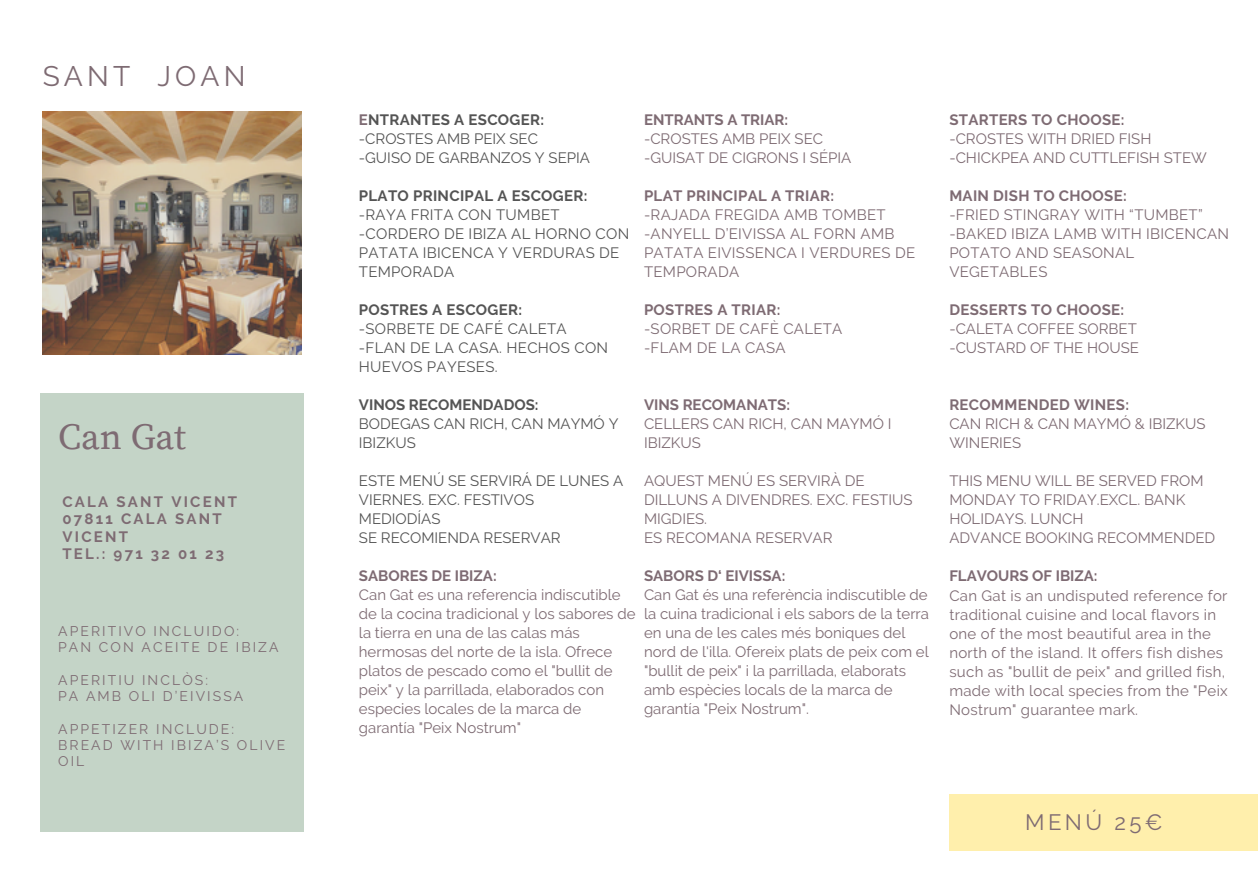
<style>
.page{position:relative;width:1258px;height:894px;background:#fff}
.page>*{position:absolute;margin:0;border:0;box-sizing:border-box;transform-origin:0 0}
.t1{font:36.6px "Source Serif Pro";color:#7e6b73}
.t2{font:28.2px "Raleway";letter-spacing:.15em;color:#7e6b73}
.t3{font:22.2px "Raleway";letter-spacing:.15em;color:#7e6b73}
.t4{font:15px/18.9px "Raleway";color:#7e6b73}
.t5{font:15px/18.9px "Raleway";letter-spacing:.02em;color:#7e6b73}
.t6{font:15px/18.9px "Raleway";color:#545454}
.t7{font:15px/18.9px "Raleway";letter-spacing:.02em;color:#545454}
.t8{font:700 15px "Raleway";letter-spacing:.02em;color:#7e6b73}
.t9{font:700 15px "Raleway";color:#7e6b73}
.t10{font:700 15px/17.4px "Raleway";letter-spacing:.15em;color:#7e6b73}
.t11{font:700 15px "Raleway";letter-spacing:.02em;color:#545454}
.t12{font:700 15px "Raleway";color:#545454}
.t13{font:13.8px/16.2px "Raleway";letter-spacing:.15em;color:#7e6b73}
.s1{font-weight:700;color:#7e6b73}
.s2{font-weight:700}
</style>
<div class="page">
<img style="left:43px;top:112px;width:258px;height:243px">
<div style="left:40px;top:393px;width:264px;height:438px;background:#c4d4c7"></div>
<div style="left:949px;top:793px;width:309px;height:57px;background:#ffefac"></div>
<h2 class="t2" style="left:43px;top:60px;width:204px">SANT JOAN</h2>
<h1 class="t1" style="left:58px;top:415px;width:129px">Can Gat</h1>
<p class="t10" style="left:62px;top:492px;width:176px">CALA SANT VICENT<br>07811 CALA SANT<br>VICENT<br>TEL.: 971 32 01 23</p>
<p class="t13" style="left:58px;top:623px;width:222px">APERITIVO INCLUIDO:<br>PAN CON ACEITE DE IBIZA</p>
<p class="t13" style="left:58px;top:671px;width:187px">APERITIU INCLÒS:<br>PA AMB OLI D’EIVISSA</p>
<p class="t13" style="left:58px;top:720px;width:229px">APPETIZER INCLUDE:<br>BREAD WITH IBIZA’S OLIVE<br>OIL</p>
<p class="t6" style="left:359px;top:110px;width:233px"><span class="s1">E</span><span class="s2">NTRANTES A ESCOGER: </span>-CROSTES AMB PEIX SEC -GUISO DE GARBANZOS Y SEPIA</p>
<p class="t11" style="left:359px;top:186px;width:230px">PLATO PRINCIPAL A ESCOGER:</p>
<p class="t7" style="left:359px;top:205px;width:272px">-RAYA FRITA CON TUMBET -CORDERO DE IBIZA AL HORNO CON<br>PATATA IBICENCA Y VERDURAS DE<br>TEMPORADA</p>
<p class="t11" style="left:359px;top:300px;width:165px">POSTRES A ESCOGER:</p>
<p class="t7" style="left:359px;top:319px;width:251px">-SORBETE DE CAFÉ CALETA -FLAN DE LA CASA. HECHOS CON<br>HUEVOS PAYESES.</p>
<p class="t12" style="left:359px;top:395px;width:181px">VINOS RECOMENDADOS:</p>
<p class="t6" style="left:359px;top:414px;width:261px">BODEGAS CAN RICH, CAN MAYMÓ Y<br>IBIZKUS</p>
<p class="t6" style="left:359px;top:471px;width:266px">ESTE MENÚ SE SERVIRÁ DE LUNES A<br>VIERNES. EXC. FESTIVOS<br>MEDIODÍAS<br>SE RECOMIENDA RESERVAR</p>
<p class="t9" style="left:359px;top:566px;width:139px">SABORES DE IBIZA:</p>
<p class="t4" style="left:359px;top:585px;width:278px">Can Gat es una referencia indiscutible de la cocina tradicional y los sabores de la tierra en una de las calas más hermosas del norte de la isla. Ofrece platos de pescado como el "bullit de peix" y la parrillada, elaborados con especies locales de la marca de garantía "Peix Nostrum"</p>
<p class="t9" style="left:644px;top:110px;width:146px">ENTRANTS A TRIAR:</p>
<p class="t4" style="left:644px;top:129px;width:209px">-CROSTES AMB PEIX SEC -GUISAT DE CIGRONS I SÉPIA</p>
<p class="t8" style="left:644px;top:186px;width:192px">PLAT PRINCIPAL A TRIAR:</p>
<p class="t5" style="left:644px;top:205px;width:273px">-RAJADA FREGIDA AMB TOMBET -ANYELL D’EIVISSA AL FORN AMB<br>PATATA EIVISSENCA I VERDURES DE<br>TEMPORADA</p>
<p class="t8" style="left:644px;top:300px;width:138px">POSTRES A TRIAR:</p>
<p class="t5" style="left:644px;top:319px;width:200px">-SORBET DE CAFÈ CALETA -FLAM DE LA CASA</p>
<p class="t9" style="left:644px;top:395px;width:148px">VINS RECOMANATS:</p>
<p class="t4" style="left:644px;top:414px;width:249px">CELLERS CAN RICH, CAN MAYMÓ I<br>IBIZKUS</p>
<p class="t4" style="left:644px;top:471px;width:270px">AQUEST MENÚ ES SERVIRÀ DE<br>DILLUNS A DIVENDRES. EXC. FESTIUS<br>MIGDIES.<br>ES RECOMANA RESERVAR</p>
<p class="t9" style="left:644px;top:566px;width:143px">SABORS D‘ EIVISSA:</p>
<p class="t4" style="left:644px;top:585px;width:287px">Can Gat és una referència indiscutible de la cuina tradicional i els sabors de la terra en una de les cales més boniques del nord de l'illa. Ofereix plats de peix com el "bullit de peix" i la parrillada, elaborats amb espècies locals de la marca de garantía "Peix Nostrum".</p>
<p class="t8" style="left:949px;top:111px;width:177px">STARTERS TO CHOOSE:</p>
<p class="t4" style="left:949px;top:129px;width:259px">-CROSTES WITH DRIED FISH -CHICKPEA AND CUTTLEFISH STEW</p>
<p class="t8" style="left:949px;top:187px;width:179px">MAIN DISH TO CHOOSE:</p>
<p class="t5" style="left:949px;top:205px;width:281px">-FRIED STINGRAY WITH “TUMBET” -BAKED IBIZA LAMB WITH IBICENCAN<br>POTATO AND SEASONAL<br>VEGETABLES</p>
<p class="t8" style="left:949px;top:301px;width:176px">DESSERTS TO CHOOSE:</p>
<p class="t4" style="left:949px;top:319px;width:191px">-CALETA COFFEE SORBET -CUSTARD OF THE HOUSE</p>
<p class="t8" style="left:949px;top:396px;width:181px">RECOMMENDED WINES:</p>
<p class="t4" style="left:949px;top:414px;width:258px">CAN RICH &amp; CAN MAYMÓ &amp; IBIZKUS<br>WINERIES</p>
<p class="t4" style="left:949px;top:471px;width:267px">THIS MENU WILL BE SERVED FROM<br>MONDAY TO FRIDAY.EXCL. BANK<br>HOLIDAYS. LUNCH<br>ADVANCE BOOKING RECOMMENDED</p>
<p class="t9" style="left:949px;top:567px;width:150px">FLAVOURS OF IBIZA:</p>
<p class="t5" style="left:949px;top:585px;width:280px">Can Gat is an undisputed reference for traditional cuisine and local flavors in one of the most beautiful area in the north of the island. It offers fish dishes such as "bullit de peix" and grilled fish, made with local species from the "Peix Nostrum" guarantee mark.</p>
<h3 class="t3" style="left:1025px;top:808px;width:139px">MENÚ 25€</h3>
</div>
